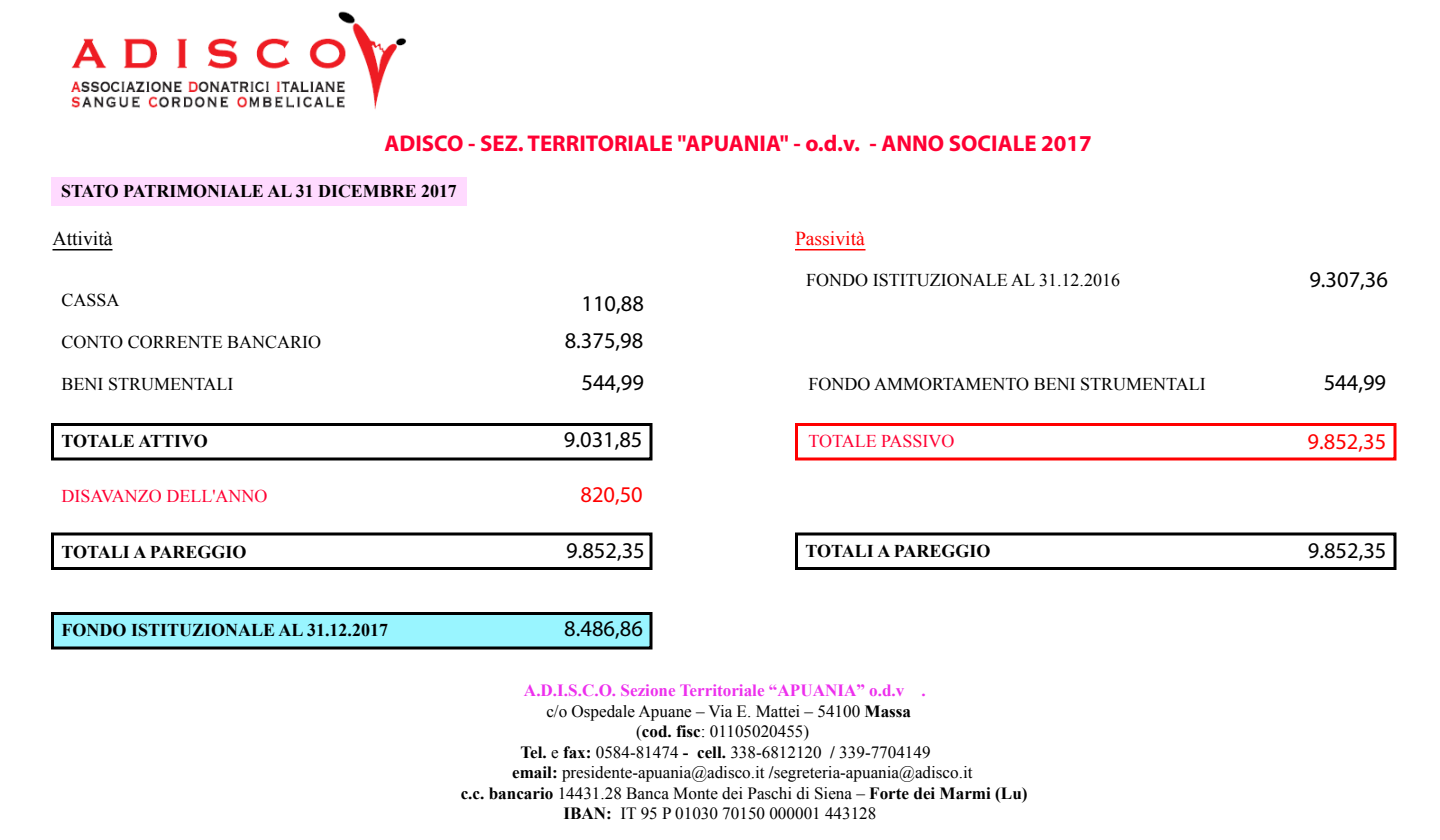
<style>
.page{position:relative;width:1440px;height:840px;background:#fff}
.page>*{position:absolute;margin:0;border:0;box-sizing:border-box;transform-origin:0 0}
.t1{font:700 22.8px "Myriad Pro";color:#f03}
.t2{font:22.5px "Myriad Pro";color:#000}
.t3{font:22.5px "Myriad Pro";color:#f00}
.t4{font:19.65px "Times New Roman";color:#f00}
.t5{font:19.65px "Times New Roman";color:#000}
.t6{font:18px "Times New Roman";color:#000}
.t7{font:700 18px "Times New Roman";color:#000}
.t8{font:18px "Times New Roman";color:#f03}
.t9{font:700 17.85px "Times New Roman";color:#000}
.t10{font:17.1px "Times New Roman";color:#000}
.t11{font:700 17.1px "Times New Roman";color:#ed2fed}
.s1{font-weight:700}
</style>
<div class="page">
<div style="left:51px;top:177px;width:415px;height:29px;background:#ffdaff"></div>
<img style="left:71px;top:11px;width:335px;height:99px">
<div style="left:51px;top:423px;width:601px;height:37px;border:3px solid #000"></div>
<div style="left:795px;top:423px;width:601px;height:37px;border:3px solid #f00"></div>
<div style="left:51px;top:532px;width:601px;height:38px;border:3px solid #000"></div>
<div style="left:795px;top:532px;width:601px;height:38px;border:3px solid #000"></div>
<div style="left:51px;top:612px;width:601px;height:38px;background:#99f5ff;border:3px solid #000"></div>
<hr style="left:52px;top:249px;width:60px;height:1px;background:#000">
<hr style="left:795px;top:249px;width:71px;height:1px;background:#f00">
<h1 class="t1" style="left:385px;top:128px;width:709px">ADISCO - SEZ. TERRITORIALE "APUANIA" - o.d.v. - ANNO SOCIALE 2017</h1>
<p class="t9" style="left:61px;top:179px;width:397px">STATO PATRIMONIALE AL 31 DICEMBRE 2017</p>
<p class="t5" style="left:53px;top:224px;width:62px">Attività</p>
<p class="t4" style="left:795px;top:224px;width:71px">Passività</p>
<p class="t6" style="left:806px;top:268px;width:315px">FONDO ISTITUZIONALE AL 31.12.2016</p>
<h2 class="t2" style="left:1309px;top:265px;width:80px">9.307,36</h2>
<p class="t6" style="left:62px;top:287px;width:60px">CASSA</p>
<h2 class="t2" style="left:582px;top:290px;width:64px">110,88</h2>
<p class="t6" style="left:62px;top:329px;width:261px">CONTO CORRENTE BANCARIO</p>
<h2 class="t2" style="left:565px;top:327px;width:80px">8.375,98</h2>
<p class="t6" style="left:62px;top:371px;width:174px">BENI STRUMENTALI</p>
<h2 class="t2" style="left:582px;top:369px;width:64px">544,99</h2>
<p class="t7" style="left:62px;top:428px;width:148px">TOTALE ATTIVO</p>
<h2 class="t2" style="left:564px;top:426px;width:80px">9.031,85</h2>
<p class="t8" style="left:62px;top:483px;width:208px">DISAVANZO DELL'ANNO</p>
<h2 class="t3" style="left:580px;top:480px;width:64px">820,50</h2>
<p class="t6" style="left:809px;top:371px;width:399px">FONDO AMMORTAMENTO BENI STRUMENTALI</p>
<h2 class="t2" style="left:1324px;top:369px;width:64px">544,99</h2>
<p class="t8" style="left:809px;top:428px;width:148px">TOTALE PASSIVO</p>
<h2 class="t3" style="left:1308px;top:427px;width:80px">9.852,35</h2>
<p class="t7" style="left:62px;top:539px;width:187px">TOTALI A PAREGGIO</p>
<h2 class="t2" style="left:566px;top:537px;width:80px">9.852,35</h2>
<p class="t7" style="left:806px;top:537px;width:187px">TOTALI A PAREGGIO</p>
<h2 class="t2" style="left:1308px;top:537px;width:80px">9.852,35</h2>
<p class="t7" style="left:62px;top:617px;width:328px">FONDO ISTITUZIONALE AL 31.12.2017</p>
<h2 class="t2" style="left:564px;top:615px;width:80px">8.486,86</h2>
<p class="t11" style="left:524px;top:678px;width:403px">A.D.I.S.C.O. Sezione Territoriale “APUANIA” o.d.v .</p>
<p class="t10" style="left:546px;top:699px;width:366px">c/o Ospedale Apuane – Via E. Mattei – 54100 <span class="s1">Massa</span></p>
<p class="t10" style="left:636px;top:719px;width:174px">(<span class="s1">cod. fisc</span>: 01105020455)</p>
<p class="t10" style="left:520px;top:740px;width:412px"><span class="s1">Tel.</span> e <span class="s1">fax:</span> 0584-81474 <span class="s1">- cell.</span> 338-6812120 <span class="s1">/</span> 339-7704149</p>
<p class="t10" style="left:512px;top:761px;width:462px"><span class="s1">email:</span> presidente-apuania@adisco.it <span class="s1">/</span>segreteria-apuania@adisco.it</p>
<p class="t10" style="left:461px;top:781px;width:568px"><span class="s1">c.c. bancario</span> 14431.28 Banca Monte dei Paschi di Siena – <span class="s1">Forte dei Marmi (Lu)</span></p>
<p class="t10" style="left:563px;top:802px;width:314px"><span class="s1">IBAN:</span> IT 95 P 01030 70150 000001 443128</p>
</div>
